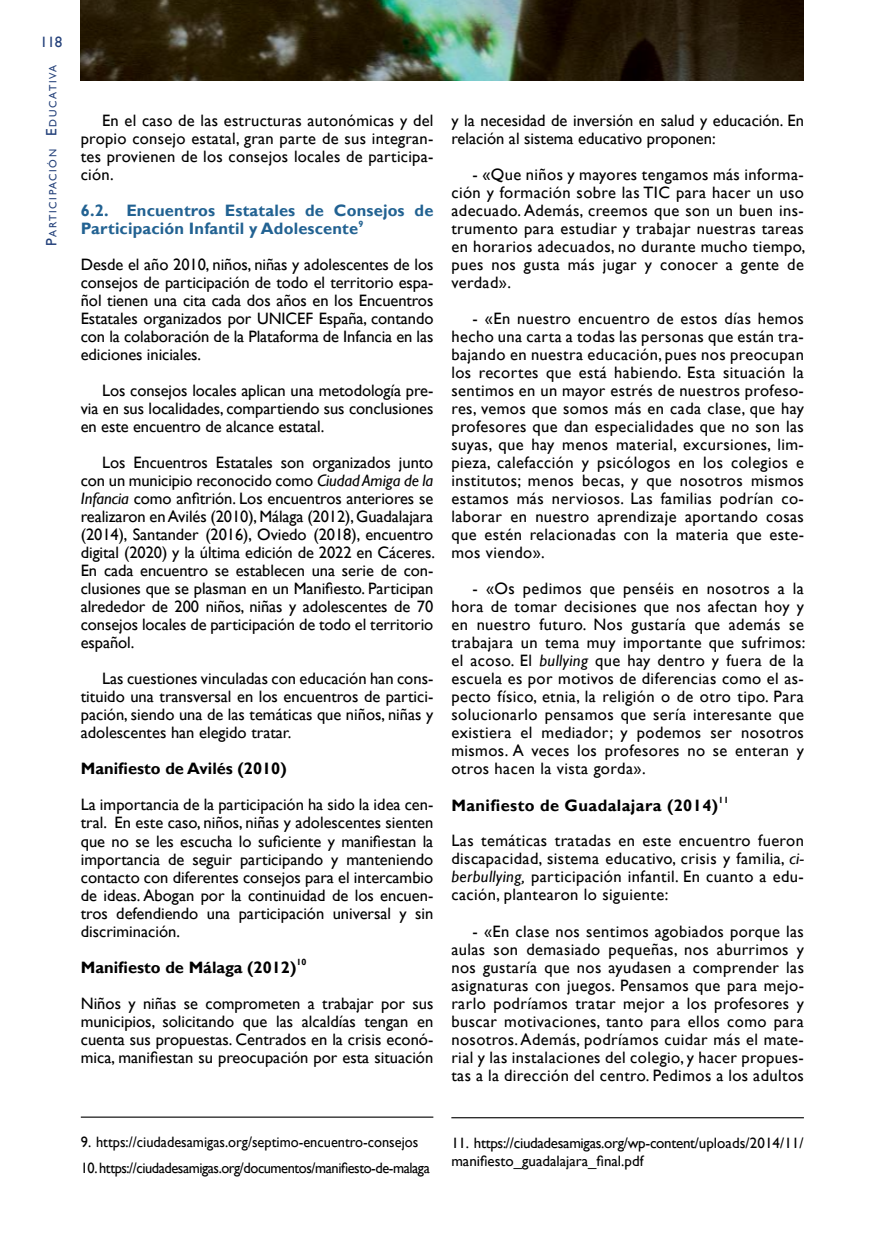
<style>
.page{position:relative;width:889px;height:1255px;background:#fff}
.page>*{position:absolute;margin:0;border:0;box-sizing:border-box;transform-origin:0 0}
.t1{font:16.5px/18px "Gill Sans";color:#000;text-align:justify}
.t2{font:700 16.5px/18px "Gill Sans";letter-spacing:.01em;color:#226292}
.t3{font:700 16.5px "Gill Sans";color:#000}
.t4{font:700 16.5px "Gill Sans";letter-spacing:.025em;color:#000}
.t5{font:15px/18px "Gill Sans";letter-spacing:-.01em;color:#000}
.t6{font:15px "Gill Sans";letter-spacing:-.03em;color:#000;scale:.96 1}
.t7{font:15px "Gill Sans";letter-spacing:-.01em;color:#000;scale:.96 1}
.t8{font:15px "Gill Sans";color:#24417a}
.t9{font:10.5px "Gill Sans";letter-spacing:.155em;color:#24417a}
.t10{font:700 9px "Gill Sans";color:#000}
.t11{font:700 9px "Gill Sans";color:#226292}
.s1{font-size:15px}
.s2{font-style:italic}
</style>
<div class="page">
<hr style="left:81px;top:1116px;width:352px;height:1px;background:#000">
<hr style="left:451px;top:1117px;width:353px;height:1px;background:#000">
<img style="left:81px;top:0;width:723px;height:81px">
<p class="t8" style="left:40px;top:33px;width:23px">118</p>
<p class="t9" style="left:47px;top:246px;width:183px;rotate:-90deg"><span class="s1">P</span>articipación <span class="s1">E</span>ducativa</p>
<p class="t1" style="left:81px;top:112px;width:354px;text-indent:21px">En el caso de las estructuras autonómicas y del propio consejo estatal, gran parte de sus integran&shy;tes provienen de los consejos locales de participa&shy;ción.</p>
<p class="t2" style="left:81px;top:202px;width:354px">6.2. Encuentros Estatales de Consejos de<br>Participación Infantil y Adolescente</p>
<p class="t11" style="left:358px;top:218px;width:6px">9</p>
<p class="t1" style="left:81px;top:256px;width:354px">Desde el año 2010, niños, niñas y adolescentes de los consejos de participación de todo el territorio espa&shy;ñol tienen una cita cada dos años en los Encuentros Estatales organizados por UNICEF España, contando con la colaboración de la Plataforma de Infancia en las ediciones iniciales.</p>
<p class="t1" style="left:81px;top:382px;width:354px;text-indent:21px">Los consejos locales aplican una metodología pre&shy;via en sus localidades, compartiendo sus conclusiones en este encuentro de alcance estatal.</p>
<p class="t1" style="left:81px;top:454px;width:356px;text-indent:21px">Los Encuentros Estatales son organizados junto con un municipio reconocido como <span class="s2">Ciudad Amiga de la Infancia</span> como anfitrión. Los encuentros anteriores se realizaron en Avilés (2010), Málaga (2012), Guadalajara (2014), Santander (2016), Oviedo (2018), encuentro digital (2020) y la última edición de 2022 en Cáceres.<br>En cada encuentro se establecen una serie de con&shy;clusiones que se plasman en un Manifiesto. Participan alrededor de 200 niños, niñas y adolescentes de 70 consejos locales de participación de todo el territorio español.</p>
<p class="t1" style="left:81px;top:670px;width:354px;text-indent:21px">Las cuestiones vinculadas con educación han cons&shy;tituido una transversal en los encuentros de partici&shy;pación, siendo una de las temáticas que niños, niñas y adolescentes han elegido tratar.</p>
<p class="t3" style="left:81px;top:759px;width:207px">Manifiesto de Avilés (2010)</p>
<p class="t1" style="left:81px;top:796px;width:354px">La importancia de la participación ha sido la idea cen&shy;tral. En este caso, niños, niñas y adolescentes sienten que no se les escucha lo suficiente y manifiestan la importancia de seguir participando y manteniendo contacto con diferentes consejos para el intercambio de ideas. Abogan por la continuidad de los encuen&shy;tros defendiendo una participación universal y sin discriminación.</p>
<p class="t3" style="left:81px;top:957px;width:217px">Manifiesto de Málaga (2012)</p>
<p class="t10" style="left:296px;top:956px;width:11px">10</p>
<p class="t1" style="left:81px;top:994px;width:354px">Niños y niñas se comprometen a trabajar por sus municipios, solicitando que las alcaldías tengan en cuenta sus propuestas. Centrados en la crisis econó&shy;mica, manifiestan su preocupación por esta situación</p>
<p class="t1" style="left:451px;top:112px;width:354px">y la necesidad de inversión en salud y educación. En relación al sistema educativo proponen:</p>
<p class="t1" style="left:451px;top:166px;width:356px;text-indent:21px">- «Que niños y mayores tengamos más informa&shy;ción y formación sobre las TIC para hacer un uso adecuado. Además, creemos que son un buen ins&shy;trumento para estudiar y trabajar nuestras tareas en horarios adecuados, no durante mucho tiempo, pues nos gusta más jugar y conocer a gente de verdad».</p>
<p class="t1" style="left:451px;top:310px;width:354px;text-indent:21px">- «En nuestro encuentro de estos días hemos hecho una carta a todas las personas que están tra&shy;bajando en nuestra educación, pues nos preocupan los recortes que está habiendo. Esta situación la sentimos en un mayor estrés de nuestros profeso&shy;res, vemos que somos más en cada clase, que hay profesores que dan especialidades que no son las suyas, que hay menos material, excursiones, lim&shy;pieza, calefacción y psicólogos en los colegios e institutos; menos becas, y que nosotros mismos estamos más nerviosos. Las familias podrían co&shy;laborar en nuestro aprendizaje aportando cosas que estén relacionadas con la materia que este&shy;mos viendo».</p>
<p class="t1" style="left:451px;top:580px;width:356px;text-indent:21px">- «Os pedimos que penséis en nosotros a la hora de tomar decisiones que nos afectan hoy y en nuestro futuro. Nos gustaría que además se trabajara un tema muy importante que sufrimos: el acoso. El <span class="s2">bullying</span> que hay dentro y fuera de la escuela es por motivos de diferencias como el as&shy;pecto físico, etnia, la religión o de otro tipo. Para solucionarlo pensamos que sería interesante que existiera el mediador; y podemos ser nosotros mismos. A veces los profesores no se enteran y otros hacen la vista gorda».</p>
<p class="t4" style="left:451px;top:795px;width:268px">Manifiesto de Guadalajara (2014)</p>
<p class="t10" style="left:718px;top:794px;width:12px">11</p>
<p class="t1" style="left:451px;top:832px;width:354px">Las temáticas tratadas en este encuentro fueron discapacidad, sistema educativo, crisis y familia, <span class="s2">ci&shy;berbullying,</span> participación infantil. En cuanto a edu&shy;cación, plantearon lo siguiente:</p>
<p class="t1" style="left:451px;top:922px;width:354px;text-indent:21px">- «En clase nos sentimos agobiados porque las aulas son demasiado pequeñas, nos aburrimos y nos gustaría que nos ayudasen a comprender las asignaturas con juegos. Pensamos que para mejo&shy;rarlo podríamos tratar mejor a los profesores y buscar motivaciones, tanto para ellos como para nosotros. Además, podríamos cuidar más el mate&shy;rial y las instalaciones del colegio, y hacer propues&shy;tas a la dirección del centro. Pedimos a los adultos</p>
<p class="t7" style="left:81px;top:1132px;width:353px">9. https://ciudadesamigas.org/septimo-encuentro-consejos</p>
<p class="t6" style="left:81px;top:1159px;width:365px">10. https://ciudadesamigas.org/documentos/manifiesto-de-malaga</p>
<p class="t5" style="left:451px;top:1134px;width:354px">11. https://ciudadesamigas.org/wp-content/uploads/2014/11/ manifiesto_guadalajara_final.pdf</p>
</div>
